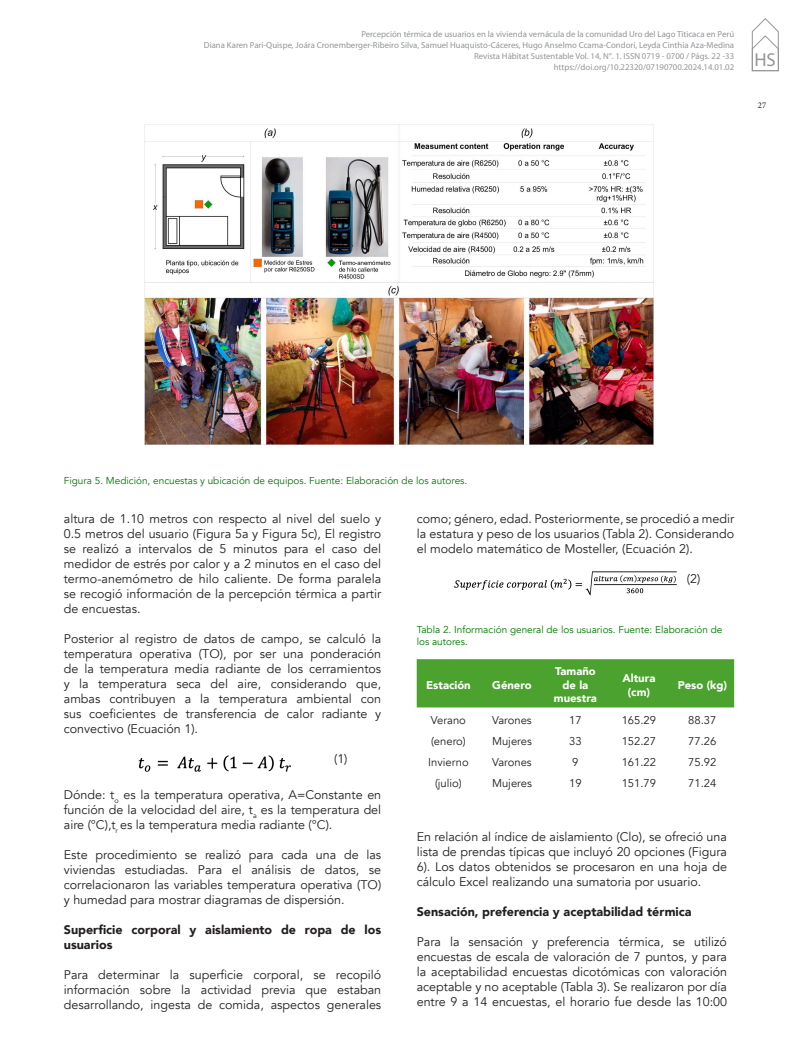
<style>
.page{position:relative;width:798px;height:1063px;background:#fff}
.page>*{position:absolute;margin:0;border:0;box-sizing:border-box;transform-origin:0 0}
.t1{font:18.75px "Myriad Pro";color:#939598}
._07_CUERPO_TEXTO{font:12.5px/15px "Avenir";color:#231f20;text-align:justify}
._11_SUBTITULOS__2_2_2{font:900 12.5px/15px "Avenir";color:#231f20}
._13_TEXTOS_TABLAS{font:11.25px "Avenir";color:#231f20}
._12_TITULOS_TABLAS{font:900 11.25px/13.5px "Avenir";color:#fff;text-align:center}
._14_PIE_DE_FOTOS{font:10px/12px "Avenir";color:#007800}
.t2{font:8.75px/11.2px "Myriad Pro";color:#939598;text-align:right}
.t3{font:8.75px "Minion Pro";color:#231f20}
</style>
<div class="page">
<svg style="left:751px;top:18px;width:27px;height:53px"></svg>
<img style="left:145px;top:124px;width:507px;height:321px">
<img style="left:138px;top:755px;width:153px;height:17px">
<img style="left:454px;top:571px;width:223px;height:25px">
<div style="left:416px;top:659px;width:317px;height:48px;background:#4ca22e"></div>
<p class="t2" style="left:204px;top:28px;width:531px">Percepción térmica de usuarios en la vivienda vernácula de la comunidad Uro del Lago Titicaca en Perú<br>Diana Karen Pari-Quispe, Joára Cronemberger-Ribeiro Silva, Samuel Huaquisto-Cáceres, Hugo Anselmo Ccama-Condori, Leyda Cinthia Aza-Medina Revista Hábitat Sustentable Vol. 14, N°. 1. ISSN 0719 - 0700 / Págs. 22 -33<br>https://doi.org/10.22320/07190700.2024.14.01.02</p>
<h1 class="t1" style="left:754px;top:48px;width:23px">HS</h1>
<p class="t3" style="left:757px;top:99px;width:10px">27</p>
<p class="_14_PIE_DE_FOTOS" style="left:64px;top:474px;width:405px">Figura 5. Medición, encuestas y ubicación de equipos. Fuente: Elaboración de los autores.</p>
<p class="_07_CUERPO_TEXTO" style="left:64px;top:511px;width:319px">altura de 1.10 metros con respecto al nivel del suelo y 0.5 metros del usuario (Figura 5a y Figura 5c), El registro se realizó a intervalos de 5 minutos para el caso del medidor de estrés por calor y a 2 minutos en el caso del termo-anemómetro de hilo caliente. De forma paralela se recogió información de la percepción térmica a partir de encuestas.</p>
<p class="_07_CUERPO_TEXTO" style="left:64px;top:631px;width:319px">Posterior al registro de datos de campo, se calculó la temperatura operativa (TO), por ser una ponderación de la temperatura media radiante de los cerramientos y la temperatura seca del aire, considerando que, ambas contribuyen a la temperatura ambiental con sus coeficientes de transferencia de calor radiante y convectivo (Ecuación 1).</p>
<p class="_07_CUERPO_TEXTO" style="left:334px;top:751px;width:15px">(1)</p>
<p class="_07_CUERPO_TEXTO" style="left:64px;top:788px;width:319px">Dónde: t<sub>o</sub> es la temperatura operativa, A=Constante en función de la velocidad del aire, t<sub>a</sub> es la temperatura del aire (°C),t<sub>r</sub> es la temperatura media radiante (°C).</p>
<p class="_07_CUERPO_TEXTO" style="left:64px;top:848px;width:319px">Este procedimiento se realizó para cada una de las viviendas estudiadas. Para el análisis de datos, se correlacionaron las variables temperatura operativa (TO) y humedad para mostrar diagramas de dispersión.</p>
<p class="_11_SUBTITULOS__2_2_2" style="left:64px;top:922px;width:319px">Superficie corporal y aislamiento de ropa de los usuarios</p>
<p class="_07_CUERPO_TEXTO" style="left:64px;top:968px;width:319px">Para determinar la superficie corporal, se recopiló información sobre la actividad previa que estaban desarrollando, ingesta de comida, aspectos generales</p>
<p class="_07_CUERPO_TEXTO" style="left:416px;top:511px;width:319px">como; género, edad. Posteriormente, se procedió a medir la estatura y peso de los usuarios (Tabla 2). Considerando el modelo matemático de Mosteller, (Ecuación 2).</p>
<p class="_07_CUERPO_TEXTO" style="left:686px;top:571px;width:15px">(2)</p>
<p class="_14_PIE_DE_FOTOS" style="left:416px;top:624px;width:307px">Tabla 2. Información general de los usuarios. Fuente: Elaboración de los autores.</p>
<p class="_12_TITULOS_TABLAS" style="left:426px;top:678px;width:46px">Estación</p>
<p class="_12_TITULOS_TABLAS" style="left:492px;top:678px;width:41px">Género</p>
<p class="_12_TITULOS_TABLAS" style="left:553px;top:665px;width:45px">Tamaño de la muestra</p>
<p class="_12_TITULOS_TABLAS" style="left:622px;top:671px;width:34px">Altura (cm)</p>
<p class="_12_TITULOS_TABLAS" style="left:677px;top:678px;width:51px">Peso (kg)</p>
<p class="_13_TEXTOS_TABLAS" style="left:431px;top:713px;width:37px">Verano</p>
<p class="_13_TEXTOS_TABLAS" style="left:492px;top:713px;width:41px">Varones</p>
<p class="_13_TEXTOS_TABLAS" style="left:569px;top:713px;width:14px">17</p>
<p class="_13_TEXTOS_TABLAS" style="left:621px;top:713px;width:36px">165.29</p>
<p class="_13_TEXTOS_TABLAS" style="left:688px;top:713px;width:30px">88.37</p>
<p class="_13_TEXTOS_TABLAS" style="left:431px;top:734px;width:36px">(enero)</p>
<p class="_13_TEXTOS_TABLAS" style="left:492px;top:734px;width:41px">Mujeres</p>
<p class="_13_TEXTOS_TABLAS" style="left:569px;top:734px;width:14px">33</p>
<p class="_13_TEXTOS_TABLAS" style="left:621px;top:734px;width:36px">152.27</p>
<p class="_13_TEXTOS_TABLAS" style="left:688px;top:734px;width:30px">77.26</p>
<p class="_13_TEXTOS_TABLAS" style="left:428px;top:756px;width:42px">Invierno</p>
<p class="_13_TEXTOS_TABLAS" style="left:492px;top:756px;width:41px">Varones</p>
<p class="_13_TEXTOS_TABLAS" style="left:572px;top:756px;width:8px">9</p>
<p class="_13_TEXTOS_TABLAS" style="left:621px;top:756px;width:36px">161.22</p>
<p class="_13_TEXTOS_TABLAS" style="left:688px;top:756px;width:30px">75.92</p>
<p class="_13_TEXTOS_TABLAS" style="left:435px;top:777px;width:28px">(julio)</p>
<p class="_13_TEXTOS_TABLAS" style="left:492px;top:777px;width:41px">Mujeres</p>
<p class="_13_TEXTOS_TABLAS" style="left:569px;top:777px;width:14px">19</p>
<p class="_13_TEXTOS_TABLAS" style="left:621px;top:777px;width:36px">151.79</p>
<p class="_13_TEXTOS_TABLAS" style="left:688px;top:777px;width:30px">71.24</p>
<p class="_07_CUERPO_TEXTO" style="left:416px;top:830px;width:312px">En relación al índice de aislamiento (Clo), se ofreció una lista de prendas típicas que incluyó 20 opciones (Figura 6). Los datos obtenidos se procesaron en una hoja de cálculo Excel realizando una sumatoria por usuario.</p>
<p class="_11_SUBTITULOS__2_2_2" style="left:416px;top:904px;width:276px">Sensación, preferencia y aceptabilidad térmica</p>
<p class="_07_CUERPO_TEXTO" style="left:416px;top:935px;width:312px">Para la sensación y preferencia térmica, se utilizó encuestas de escala de valoración de 7 puntos, y para la aceptabilidad encuestas dicotómicas con valoración aceptable y no aceptable (Tabla 3). Se realizaron por día entre 9 a 14 encuestas, el horario fue desde las 10:00</p>
</div>
